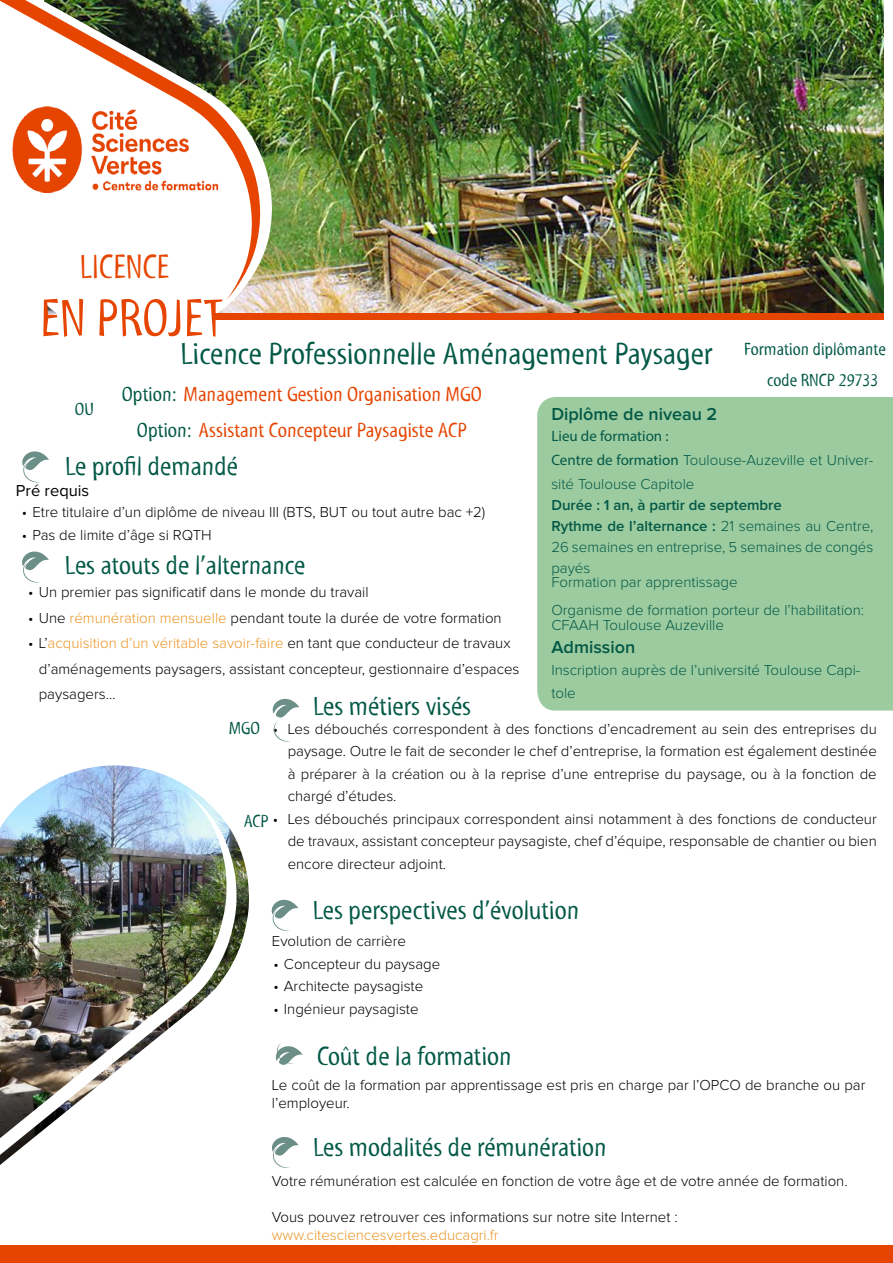
<style>
.page{position:relative;width:893px;height:1263px;background:#fff}
.page>*{position:absolute;margin:0;border:0;box-sizing:border-box;transform-origin:0 0}
.t1{font:54px "Myriad Std Tilt";color:#e64501}
.t2{font:34.5px "Myriad Std Tilt";color:#e64501}
.t3{font:31.5px "Myriad Std Tilt";color:#035946;scale:1.1 1}
.t4{font:27px "Myriad Std Tilt";color:#035946;scale:1.1 1}
.t5{font:21px/35.2px "Myriad Std Tilt";color:#e64501;text-align:center;scale:1.1 1}
.t6{font:18px "Myriad Std Tilt";color:#035946;scale:1.1 1}
.t7{font:600 18px "Proxima Nova";color:#035946}
.t8{font:16.5px "Proxima Nova";color:#000}
.t9{font:300 15px/22.5px "Proxima Nova";color:#000}
.t10{font:300 15px/21px "Proxima Nova";color:#035946}
.t11{font:300 15px "Proxima Nova";color:#ec9624}
.t12{font:15px "Myriad Pro";color:#035946}
.s1{color:#035946}
.s2{font-family:"Myriad Pro";font-weight:400}
.s3{font-weight:600}
.s4{color:#ec9624}
</style>
<div class="page">
<img style="left:36px;top:765px;width:213px;height:185px">
<img style="left:0;top:791px;width:239px;height:374px">
<img style="left:272px;top:0;width:612px;height:314px">
<img style="left:44px;top:0;width:228px;height:314px">
<img style="left:0;top:0;width:261px;height:300px">
<img style="left:13px;top:88px;width:222px;height:123px">
<div style="left:214px;top:314px;width:670px;height:6px;background:#e64501"></div>
<div style="left:537px;top:397px;width:356px;height:314px;background:#9dcba0"></div>
<div style="left:0;top:1245px;width:893px;height:18px;background:#e64501"></div>
<svg style="left:22px;top:551px;width:27px;height:32px"></svg>
<svg style="left:272px;top:698px;width:27px;height:44px"></svg>
<svg style="left:22px;top:451px;width:27px;height:31px"></svg>
<svg style="left:271px;top:899px;width:27px;height:32px"></svg>
<svg style="left:272px;top:1137px;width:27px;height:31px"></svg>
<svg style="left:275px;top:1043px;width:28px;height:22px"></svg>
<h2 class="t2" style="left:80px;top:248px;width:91px">LICENCE</h2>
<h1 class="t1" style="left:40px;top:289px;width:185px">EN PROJET</h1>
<h3 class="t3" style="left:180px;top:337px;width:485px">Licence Professionnelle Aménagement Paysager</h3>
<h3 class="t5" style="left:122px;top:377px;width:329px"><span class="s1">Option:</span> Management Gestion Organisation MGO<br><span class="s1">Option:</span> Assistant Concepteur Paysagiste ACP</h3>
<p class="t6" style="left:744px;top:339px;width:130px">Formation diplômante</p>
<p class="t6" style="left:767px;top:370px;width:103px">code RNCP 29733</p>
<p class="t6" style="left:75px;top:399px;width:19px">OU</p>
<p class="t7" style="left:551px;top:406px;width:167px">Diplôme de niveau 2</p>
<p class="t12" style="left:551px;top:427px;width:119px">Lieu de formation :</p>
<p class="t10" style="left:551px;top:449px;width:323px;line-height:24px"><span class="s2">Centre de formation</span> Toulouse-Auzeville et Univer&shy;sité Toulouse Capitole</p>
<p class="t10" style="left:551px;top:495px;width:323px"><span class="s3">Durée : 1 an, à partir de septembre<br>Rythme de l’alternance :</span> 21 semaines au Centre, 26 semaines en entreprise, 5 semaines de congés payés</p>
<p class="t10" style="left:551px;top:568px;width:314px;line-height:28.5px">Formation par apprentissage<br>Organisme de formation porteur de l’habilitation:</p>
<p class="t10" style="left:551px;top:615px;width:174px">CFAAH Toulouse Auzeville</p>
<p class="t7" style="left:551px;top:638px;width:85px">Admission</p>
<p class="t10" style="left:551px;top:659px;width:311px;line-height:22.5px">Inscription auprès de l’université Toulouse Capi&shy;tole</p>
<h3 class="t4" style="left:65px;top:451px;width:159px">Le profil demandé</h3>
<p class="t8" style="left:16px;top:483px;width:75px">Pré requis</p>
<p class="t9" style="left:22px;top:502px;width:465px">• Etre titulaire d’un diplôme de niveau III (BTS, BUT ou tout autre bac +2)</p>
<p class="t9" style="left:22px;top:524px;width:191px">• Pas de limite d’âge si RQTH</p>
<h3 class="t4" style="left:65px;top:550px;width:220px">Les atouts de l’alternance</h3>
<p class="t9" style="left:28px;top:582px;width:342px">• Un premier pas significatif dans le monde du travail</p>
<p class="t9" style="left:28px;top:607px;width:475px">• Une <span class="s4">rémunération mensuelle</span> pendant toute la durée de votre formation</p>
<p class="t9" style="left:39px;top:631px;width:482px;line-height:25.5px;text-indent:-10px">• L’<span class="s4">acquisition d’un véritable savoir-faire</span> en tant que conducteur de travaux d’aménagements paysagers, assistant concepteur, gestionnaire d’espaces paysagers…</p>
<h3 class="t4" style="left:313px;top:691px;width:145px">Les métiers visés</h3>
<p class="t6" style="left:229px;top:718px;width:30px">MGO</p>
<p class="t9" style="left:288px;top:718px;width:591px;text-align:justify;text-indent:-15px">• Les débouchés correspondent à des fonctions d’encadrement au sein des entreprises du paysage. Outre le fait de seconder le chef d’entreprise, la formation est également destinée à préparer à la création ou à la reprise d’une entreprise du paysage, ou à la fonction de chargé d’études.</p>
<p class="t9" style="left:288px;top:808px;width:591px;text-align:justify;text-indent:-15px">• Les débouchés principaux correspondent ainsi notamment à des fonctions de conducteur de travaux, assistant concepteur paysagiste, chef d’équipe, responsable de chantier ou bien encore directeur adjoint.</p>
<p class="t6" style="left:244px;top:812px;width:24px">ACP</p>
<h3 class="t4" style="left:313px;top:895px;width:244px">Les perspectives d’évolution</h3>
<p class="t9" style="left:272px;top:931px;width:136px">Evolution de carrière</p>
<p class="t9" style="left:273px;top:953px;width:168px">• Concepteur du paysage</p>
<p class="t9" style="left:273px;top:976px;width:151px">• Architecte paysagiste</p>
<p class="t9" style="left:273px;top:998px;width:147px">• Ingénieur paysagiste</p>
<h3 class="t4" style="left:317px;top:1041px;width:179px">Coût de la formation</h3>
<p class="t9" style="left:272px;top:1077px;width:595px;line-height:18px">Le coût de la formation par apprentissage est pris en charge par l’OPCO de branche ou par l’employeur.</p>
<h3 class="t4" style="left:313px;top:1132px;width:269px">Les modalités de rémunération</h3>
<p class="t9" style="left:272px;top:1170px;width:577px">Votre rémunération est calculée en fonction de votre âge et de votre année de formation.</p>
<p class="t9" style="left:272px;top:1206px;width:407px">Vous pouvez retrouver ces informations sur notre site Internet :</p>
<p class="t11" style="left:272px;top:1228px;width:228px">www.citesciencesvertes.educagri.fr</p>
</div>
